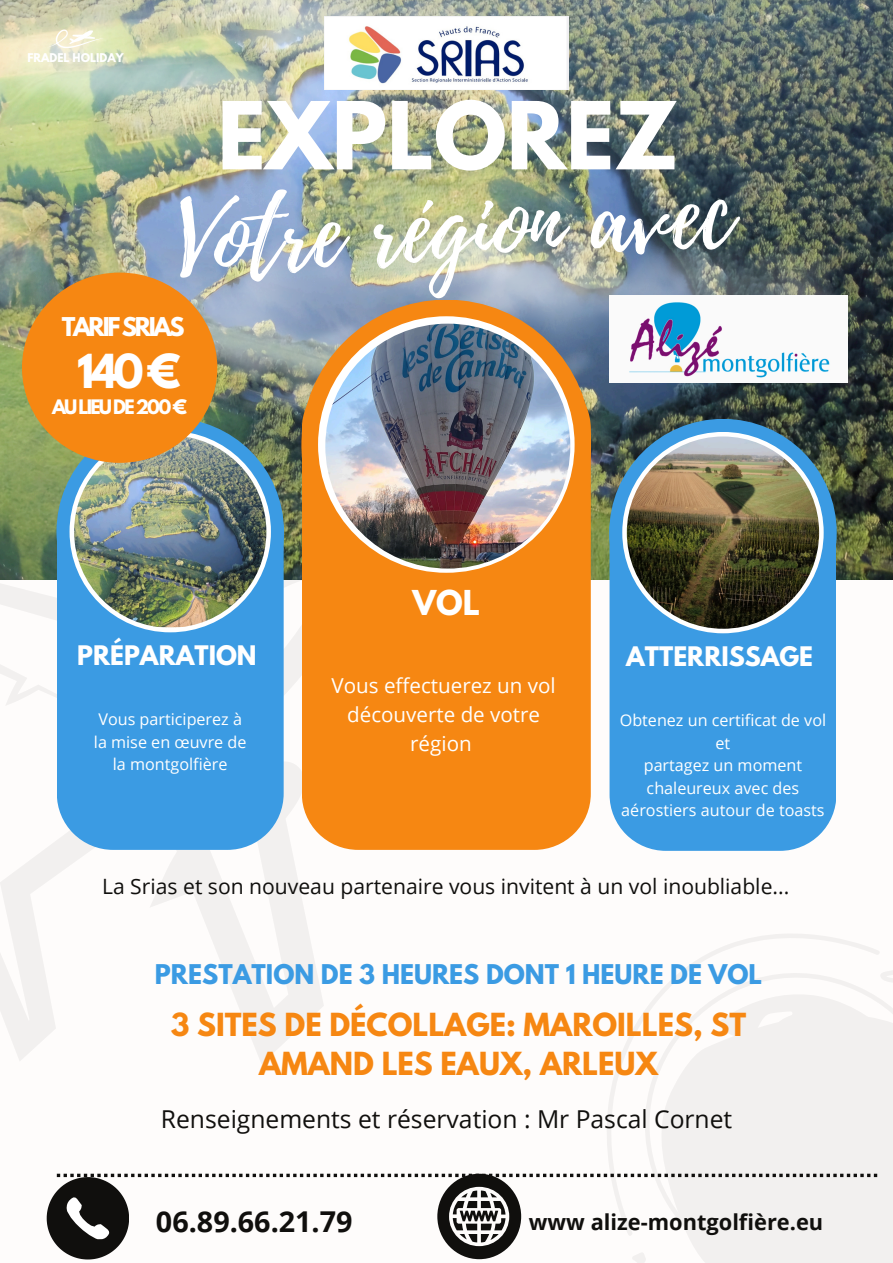
<style>
.page{position:relative;width:893px;height:1263px;background:#fefcfb}
.page>*{position:absolute;margin:0;border:0;box-sizing:border-box;transform-origin:0 0}
.t1{font:96.38px "Playlist Script";color:#fff}
.t2{font:700 82.95px "League Spartan";color:#fff}
.t3{font:700 41.55px "League Spartan";color:#fff}
.t4{font:700 30.38px "League Spartan";color:#fff}
.t5{font:700 28.72px "Open Sans";color:#100f0d}
.t6{font:700 28.2px/38.8px "League Spartan";color:#f68712;text-align:center}
.t7{font:24.67px "Open Sans";color:#100f0d}
.t8{font:700 24.08px "League Spartan";color:#3b9be3}
.t9{font:700 23.85px "League Spartan";color:#fff}
.t10{font:700 22.95px "League Spartan";letter-spacing:-.105em;color:#fff}
.t11{font:700 21.83px "Open Sans";color:#100f0d}
.t12{font:21.08px "Open Sans";color:#100f0d}
.t13{font:20.55px/28.7px "Open Sans";color:#fff;text-align:center}
.t14{font:700 17.7px "League Spartan";letter-spacing:-.105em;color:#fff}
.t15{font:16.12px/22.5px "Open Sans";color:#fff;text-align:center}
.t16{font:700 10.73px "League Spartan";color:#fff}
</style>
<div class="page">
<img style="left:0;top:0;width:893px;height:580px">
<img style="left:0;top:175px;width:853px;height:295px">
<img style="left:0;top:0;width:574px;height:178px">
<svg style="left:0;top:548px;width:323px;height:515px"></svg>
<div style="left:57px;top:475px;width:227px;height:375px;background:#3b9be3"></div>
<div style="left:56px;top:418px;width:228px;height:227px;background:#3b9be3;border-radius:50%"></div>
<div style="left:70px;top:431px;width:201px;height:201px;background:#fff;border-radius:50%"></div>
<img style="left:74px;top:435px;width:192px;height:193px;border-radius:50%">
<svg style="left:606px;top:934px;width:287px;height:329px;fill:#f2f0ef"></svg>
<div style="left:302px;top:372px;width:289px;height:478px;background:#f68712"></div>
<div style="left:301px;top:300px;width:290px;height:289px;background:#f68712;border-radius:50%"></div>
<svg style="left:318px;top:316px;width:256px;height:257px;fill:#fff"></svg>
<img style="left:325px;top:324px;width:245px;height:244px;border-radius:50%">
<div style="left:609px;top:476px;width:227px;height:375px;background:#3b9be3"></div>
<div style="left:609px;top:419px;width:227px;height:227px;background:#3b9be3;border-radius:50%"></div>
<svg style="left:622px;top:432px;width:201px;height:201px;fill:#fff"></svg>
<img style="left:627px;top:436px;width:192px;height:193px;border-radius:50%">
<div style="left:22px;top:273px;width:195px;height:190px;background:#f68712;border-radius:50%"></div>
<svg style="left:47px;top:30px;width:57px;height:18px"></svg>
<svg style="left:47px;top:1174px;width:830px;height:85px"></svg>
<img style="left:609px;top:295px;width:239px;height:87px">
<img style="left:324px;top:16px;width:244px;height:74px">
<h6 class="t16" style="left:27px;top:52px;width:98px">FRADEL HOLIDAY</h6>
<p class="t2" style="left:217px;top:95px;width:462px">EXPLOREZ</p>
<p class="t1" style="left:175px;top:172px;width:556px;rotate:-3deg">Votre région avec</p>
<p class="t10" style="left:62px;top:315px;width:124px">TARIF SRIAS</p>
<h6 class="t3" style="left:77px;top:351px;width:105px">140 €</h6>
<h4 class="t14" style="left:52px;top:398px;width:136px">AU LIEU DE 200 €</h4>
<p class="t9" style="left:77px;top:644px;width:181px">PRÉPARATION</p>
<h3 class="t15" style="left:94px;top:708px;width:154px">Vous participerez à la mise en œuvre de la montgolfière</h3>
<p class="t4" style="left:412px;top:588px;width:69px">VOL</p>
<p class="t13" style="left:331px;top:671px;width:226px">Vous effectuerez un vol découverte de votre région</p>
<h4 class="t9" style="left:626px;top:645px;width:188px">ATTERRISSAGE</h4>
<p class="t15" style="left:620px;top:709px;width:208px">Obtenez un certificat de vol et</p>
<p class="t15" style="left:621px;top:754px;width:205px">partagez un moment chaleureux avec des aérostiers autour de toasts</p>
<p class="t12" style="left:102px;top:871px;width:688px">La Srias et son nouveau partenaire vous invitent à un vol inoubliable...</p>
<p class="t8" style="left:155px;top:962px;width:609px">PRESTATION DE 3 HEURES DONT 1 HEURE DE VOL</p>
<p class="t6" style="left:171px;top:1009px;width:577px">3 SITES DE DÉCOLLAGE: MAROILLES, ST<br>AMAND LES EAUX, ARLEUX</p>
<p class="t7" style="left:161px;top:1102px;width:573px">Renseignements et réservation : Mr Pascal Cornet</p>
<h6 class="t5" style="left:156px;top:1201px;width:198px">06.89.66.21.79</h6>
<h6 class="t11" style="left:529px;top:1206px;width:296px">www alize-montgolfière.eu</h6>
</div>
